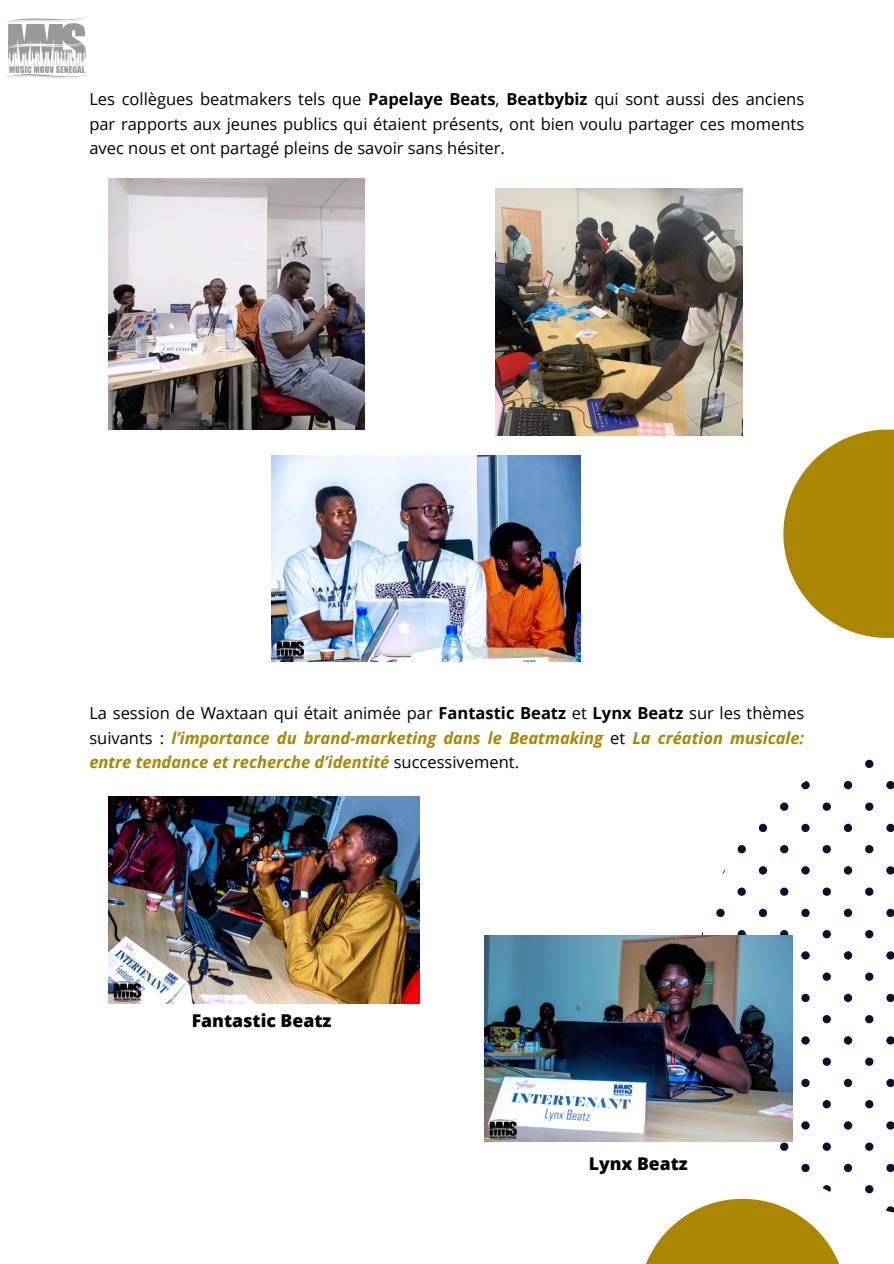
<style>
.page{position:relative;width:894px;height:1264px;background:#fff}
.page>*{position:absolute;margin:0;border:0;box-sizing:border-box;transform-origin:0 0}
.t1{font:800 17.7px "Open Sans";color:#000}
.t2{font:800 17.55px "Open Sans";color:#000}
.t3{font:16.5px/24.8px "Open Sans";color:#000;text-align:justify}
.t4{font:italic 700 16.5px/24.8px "Open Sans";color:#ab8600;text-align:justify}
.s1{font-weight:700}
.s2{font-weight:400;font-style:normal;color:#000}
.s3{font-style:normal;color:#000}
</style>
<div class="page">
<img style="left:108px;top:179px;width:256px;height:250px">
<svg style="left:865px;top:759px;width:8px;height:9px"></svg>
<svg style="left:886px;top:823px;width:7px;height:9px"></svg>
<svg style="left:865px;top:845px;width:8px;height:8px"></svg>
<svg style="left:865px;top:802px;width:8px;height:8px"></svg>
<svg style="left:886px;top:781px;width:7px;height:8px"></svg>
<svg style="left:886px;top:908px;width:7px;height:9px"></svg>
<svg style="left:865px;top:930px;width:8px;height:8px"></svg>
<svg style="left:865px;top:887px;width:8px;height:8px"></svg>
<svg style="left:886px;top:866px;width:7px;height:8px"></svg>
<svg style="left:886px;top:993px;width:7px;height:9px"></svg>
<svg style="left:865px;top:1015px;width:8px;height:8px"></svg>
<svg style="left:865px;top:972px;width:8px;height:8px"></svg>
<svg style="left:886px;top:951px;width:7px;height:8px"></svg>
<svg style="left:886px;top:1078px;width:7px;height:9px"></svg>
<svg style="left:865px;top:1100px;width:8px;height:8px"></svg>
<svg style="left:865px;top:1057px;width:8px;height:8px"></svg>
<svg style="left:886px;top:1036px;width:7px;height:8px"></svg>
<svg style="left:886px;top:1163px;width:7px;height:9px"></svg>
<svg style="left:865px;top:1185px;width:8px;height:8px"></svg>
<svg style="left:865px;top:1142px;width:8px;height:8px"></svg>
<svg style="left:886px;top:1121px;width:7px;height:8px"></svg>
<svg style="left:886px;top:1206px;width:7px;height:7px"></svg>
<svg style="left:843px;top:823px;width:8px;height:9px"></svg>
<svg style="left:801px;top:823px;width:8px;height:9px"></svg>
<svg style="left:780px;top:845px;width:8px;height:8px"></svg>
<svg style="left:822px;top:845px;width:8px;height:8px"></svg>
<svg style="left:780px;top:802px;width:8px;height:8px"></svg>
<svg style="left:822px;top:802px;width:8px;height:8px"></svg>
<svg style="left:843px;top:781px;width:8px;height:8px"></svg>
<svg style="left:801px;top:781px;width:8px;height:8px"></svg>
<svg style="left:843px;top:908px;width:8px;height:9px"></svg>
<svg style="left:801px;top:908px;width:8px;height:9px"></svg>
<svg style="left:780px;top:930px;width:8px;height:5px"></svg>
<svg style="left:822px;top:930px;width:8px;height:8px"></svg>
<svg style="left:780px;top:887px;width:8px;height:8px"></svg>
<svg style="left:822px;top:887px;width:8px;height:8px"></svg>
<svg style="left:843px;top:866px;width:8px;height:8px"></svg>
<svg style="left:801px;top:866px;width:8px;height:8px"></svg>
<svg style="left:843px;top:993px;width:8px;height:9px"></svg>
<svg style="left:801px;top:993px;width:8px;height:9px"></svg>
<svg style="left:822px;top:1015px;width:8px;height:8px"></svg>
<svg style="left:822px;top:972px;width:8px;height:8px"></svg>
<svg style="left:843px;top:951px;width:8px;height:8px"></svg>
<svg style="left:801px;top:951px;width:8px;height:8px"></svg>
<svg style="left:843px;top:1078px;width:8px;height:9px"></svg>
<svg style="left:801px;top:1078px;width:8px;height:9px"></svg>
<svg style="left:822px;top:1100px;width:8px;height:8px"></svg>
<svg style="left:822px;top:1057px;width:8px;height:8px"></svg>
<svg style="left:843px;top:1036px;width:8px;height:8px"></svg>
<svg style="left:801px;top:1036px;width:8px;height:8px"></svg>
<svg style="left:843px;top:1163px;width:8px;height:9px"></svg>
<svg style="left:801px;top:1163px;width:8px;height:9px"></svg>
<svg style="left:780px;top:1142px;width:8px;height:8px"></svg>
<svg style="left:822px;top:1142px;width:8px;height:8px"></svg>
<svg style="left:843px;top:1121px;width:8px;height:8px"></svg>
<svg style="left:801px;top:1121px;width:8px;height:8px"></svg>
<svg style="left:758px;top:823px;width:8px;height:9px"></svg>
<svg style="left:737px;top:845px;width:8px;height:8px"></svg>
<svg style="left:758px;top:908px;width:8px;height:9px"></svg>
<svg style="left:716px;top:908px;width:8px;height:9px"></svg>
<svg style="left:737px;top:930px;width:8px;height:5px"></svg>
<svg style="left:737px;top:887px;width:8px;height:8px"></svg>
<svg style="left:758px;top:866px;width:8px;height:8px"></svg>
<img style="left:108px;top:796px;width:311px;height:207px">
<img style="left:484px;top:935px;width:308px;height:206px">
<img style="left:495px;top:189px;width:247px;height:246px">
<img style="left:271px;top:455px;width:309px;height:206px">
<img style="left:6px;top:16px;width:82px;height:63px">
<svg style="left:646px;top:1185px;width:193px;height:78px"></svg>
<svg style="left:783px;top:429px;width:110px;height:208px"></svg>
<p class="t3" style="left:89px;top:86px;width:716px">Les collègues beatmakers tels que <span class="s1">Papelaye Beats</span>, <span class="s1">Beatbybiz</span> qui sont aussi des anciens par rapports aux jeunes publics qui étaient présents, ont bien voulu partager ces moments avec nous et ont partagé pleins de savoir sans hésiter.</p>
<p class="t4" style="left:89px;top:700px;width:716px"><span class="s2">La session de Waxtaan qui était animée par</span> <span class="s3">Fantastic Beatz</span> <span class="s2">et</span> <span class="s3">Lynx Beatz</span> <span class="s2">sur les thèmes suivants :</span> l’importance du brand-marketing dans le Beatmaking <span class="s2">et</span> La création musicale: entre tendance et recherche d’identité <span class="s2">successivement.</span></p>
<p class="t1" style="left:192px;top:1008px;width:141px">Fantastic Beatz</p>
<p class="t2" style="left:588px;top:1151px;width:100px">Lynx Beatz</p>
</div>
